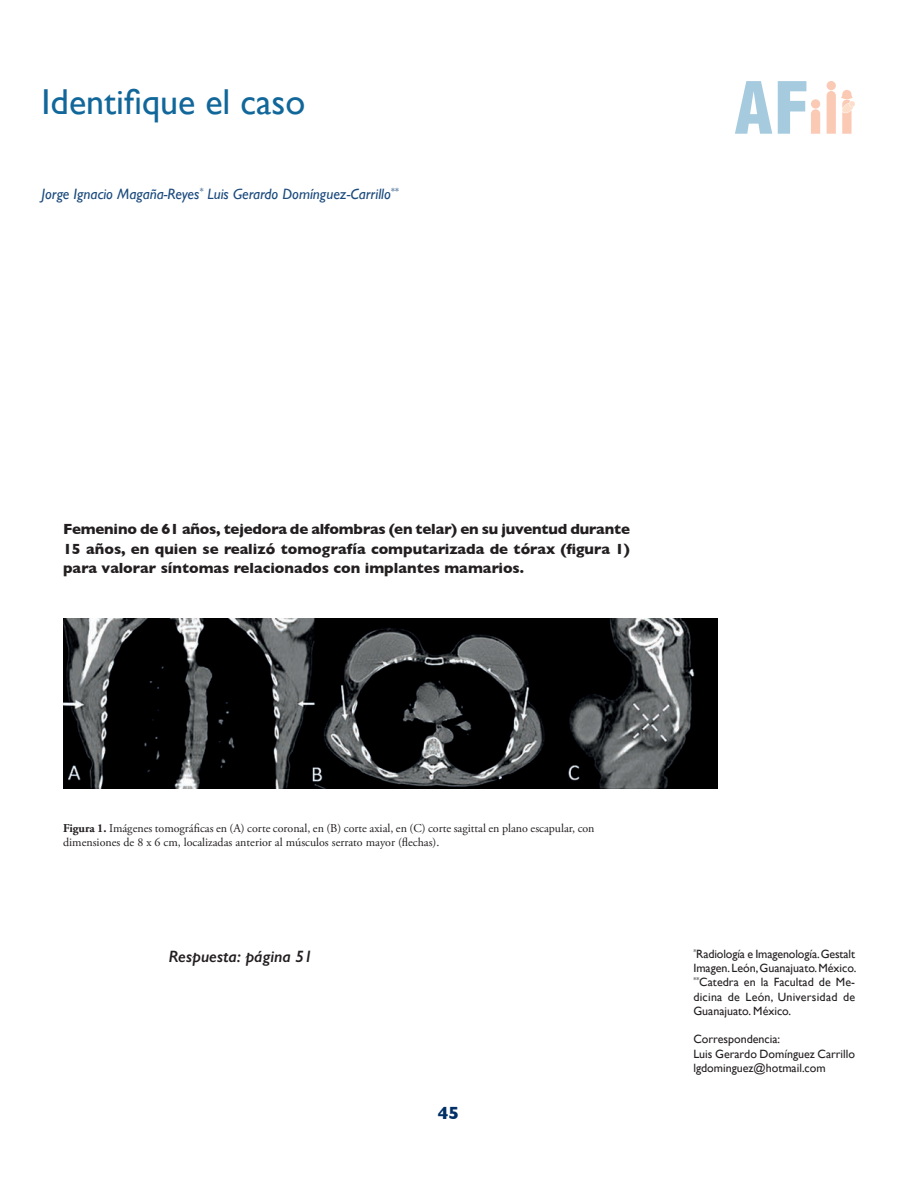
<style>
.page{position:relative;width:918px;height:1188px;background:#fff}
.page>*{position:absolute;margin:0;border:0;box-sizing:border-box;transform-origin:0 0}
.t1{font:36px "Gill Sans";color:#11679a}
.t2{font:700 18px "Gill Sans";color:#003066}
.t3{font:italic 600 16.5px "Gill Sans";color:#231f20}
.t4{font:700 15px/19.5px "Gill Sans";color:#231f20;text-align:justify}
.t5{font:italic 15px "Gill Sans";color:#1b4a7d}
.t6{font:12px/14.2px "Gill Sans";color:#231f20;text-align:justify}
.t7{font:12px/14.4px "Adobe Garamond Pro";color:#231f20}
.s1{font-weight:700}
</style>
<div class="page">
<svg style="left:735px;top:81px;width:37px;height:53px"></svg>
<svg style="left:778px;top:81px;width:42px;height:53px"></svg>
<div style="left:827px;top:81px;width:9px;height:9px;background:#facab5;border-radius:50%"></div>
<svg style="left:827px;top:90px;width:28px;height:44px"></svg>
<img style="left:63px;top:619px;width:655px;height:170px">
<h1 class="t1" style="left:42px;top:81px;width:265px">Identifique el caso</h1>
<p class="t5" style="left:42px;top:185px;width:358px">Jorge Ignacio Magaña-Reyes<sup>*</sup> Luis Gerardo Domínguez-Carrillo<sup>**</sup></p>
<p class="t4" style="left:63px;top:519px;width:568px">Femenino de 61 años, tejedora de alfombras (en telar) en su juventud durante 15 años, en quien se realizó tomografía computarizada de tórax (figura 1) para valorar síntomas relacionados con implantes mamarios.</p>
<p class="t7" style="left:63px;top:821px;width:533px"><span class="s1">Figura 1.</span> Imágenes tomográficas en (A) corte coronal, en (B) corte axial, en (C) corte sagittal en plano escapular, con dimensiones de 8 x 6 cm, localizadas anterior al músculos serrato mayor (flechas).</p>
<h3 class="t3" style="left:168px;top:946px;width:146px">Respuesta: página 51</h3>
<h2 class="t2" style="left:438px;top:1099px;width:23px">45</h2>
<p class="t6" style="left:693px;top:947px;width:164px"><sup>*</sup>Radiología e Imagenología. Gestalt Imagen. León, Guanajuato. México. <sup>**</sup>Catedra en la Facultad de Me&shy;dicina de León, Universidad de Guanajuato. México.</p>
<p class="t6" style="left:693px;top:1032px;width:163px;text-align:left">Correspondencia:<br>Luis Gerardo Domínguez Carrillo lgdominguez@hotmail.com</p>
</div>
